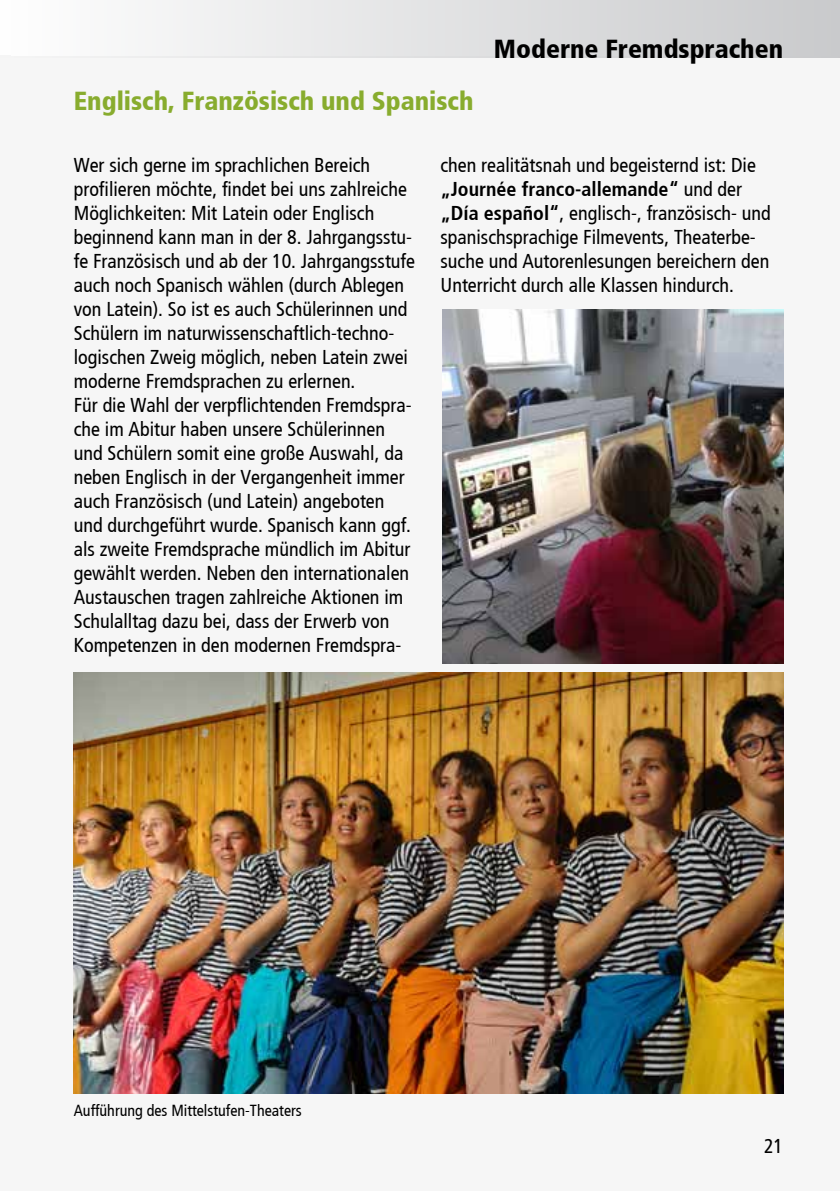
<style>
.page{position:relative;width:840px;height:1191px;background:#fff}
.page>*{position:absolute;margin:0;border:0;box-sizing:border-box;transform-origin:0 0}
.t1{font:26px "Frutiger Black Cn";color:#88ac2e}
.t2{font:26px "Frutiger Black Cn";color:#000}
.t3{font:20px/24px "Frutiger Cn";color:#000}
.t4{font:20px "Frutiger Bold Cn";color:#000}
.t5{font:16px "Frutiger Cn";color:#000}
.s1{font-family:"Frutiger Cn"}
.s2{font-family:"Frutiger Bold Cn"}
</style>
<div class="page">
<div style="left:0;top:57px;width:839px;height:1134px;background:#f6f6f6"></div>
<div style="left:0;top:0;width:839px;height:58px;background:linear-gradient(to right,#fefefe,#c9cacc)"></div>
<img style="left:442px;top:309px;width:340px;height:354px">
<img style="left:74px;top:672px;width:708px;height:421px">
<h1 class="t1" style="left:74px;top:85px;width:401px">Englisch, Französisch und Spanisch</h1>
<h1 class="t2" style="left:493px;top:33px;width:290px">Moderne Fremdsprachen</h1>
<p class="t3" style="left:74px;top:153px;width:342px">Wer sich gerne im sprachlichen Bereich profilieren möchte, findet bei uns zahlreiche Möglichkeiten: Mit Latein oder Englisch beginnend kann man in der 8. Jahrgangsstu&shy;fe Französisch und ab der 10. Jahrgangsstufe auch noch Spanisch wählen (durch Ablegen von Latein). So ist es auch Schülerinnen und Schülern im naturwissenschaftlich-techno&shy;logischen Zweig möglich, neben Latein zwei moderne Fremdsprachen zu erlernen.<br>Für die Wahl der verpflichtenden Fremdspra&shy;che im Abitur haben unsere Schülerinnen und Schülern somit eine große Auswahl, da neben Englisch in der Vergangenheit immer auch Französisch (und Latein) angeboten und durchgeführt wurde. Spanisch kann ggf. als zweite Fremdsprache mündlich im Abitur gewählt werden. Neben den internationalen Austauschen tragen zahlreiche Aktionen im Schulalltag dazu bei, dass der Erwerb von Kompetenzen in den modernen Fremdspra-</p>
<p class="t3" style="left:440px;top:153px;width:316px">chen realitätsnah und begeisternd ist: Die</p>
<p class="t4" style="left:440px;top:177px;width:303px">„Journée franco-allemande“ <span class="s1">und der</span></p>
<p class="t3" style="left:440px;top:201px;width:331px"><span class="s2">„Día español“</span>, englisch-, französisch- und spanischsprachige Filmevents, Theaterbe&shy;suche und Autorenlesungen bereichern den Unterricht durch alle Klassen hindurch.</p>
<p class="t5" style="left:74px;top:1101px;width:229px">Aufführung des Mittelstufen-Theaters</p>
<p class="t3" style="left:763px;top:1134px;width:21px">21</p>
</div>
